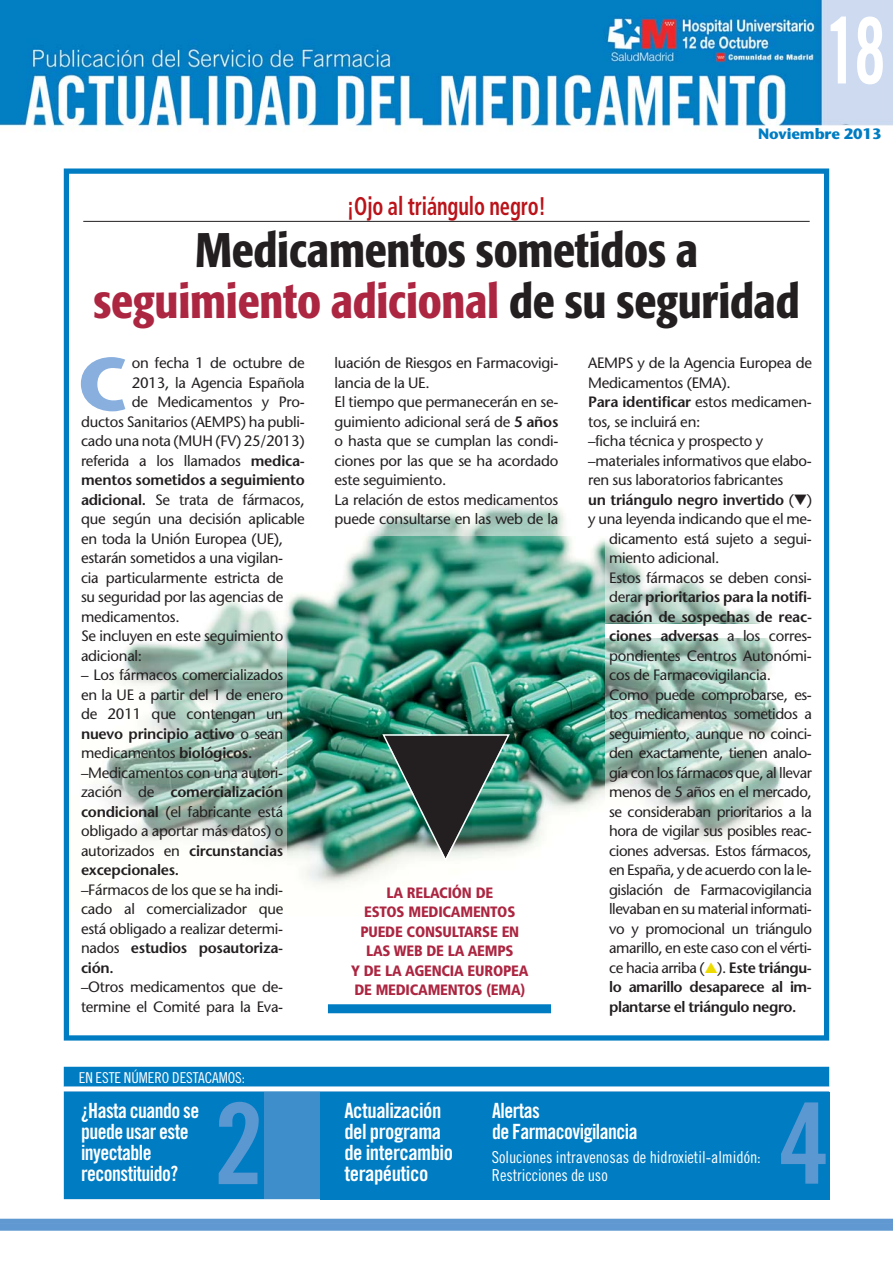
<style>
.page{position:relative;width:893px;height:1263px;background:#fff}
.page>*{position:absolute;margin:0;border:0;box-sizing:border-box;transform-origin:0 0}
.t1{font:112.5px "Trade Gothic Bold Cond Twenty";color:#5b98d2}
.t2{font:91.5px "Trade Gothic Bold Cond Twenty";color:#fff;scale:.8 1}
.t3{font:700 75px "Stone Sans";color:#88afdd}
.t4{font:500 condensed 48px/51px "Formata";letter-spacing:-.005em;color:#231f20;text-align:center}
.t5{font:700 condensed 25.5px "Frutiger";letter-spacing:-.005em;color:#ba1319;scale:.8 1}
.t6{font:21px/21px "Trade Gothic Bold Cond Twenty";letter-spacing:-.025em;color:#fff;scale:.95 1}
.t7{font:21px/21px "Trade Gothic Bold Cond Twenty";letter-spacing:-.025em;color:#fff}
.t8{font:16.5px/18px "Trade Gothic Cond Eighteen";letter-spacing:-.005em;color:#fff}
.t9{font:15px/19.5px "Stone Sans";letter-spacing:-.015em;color:#231f20}
.t10{font:600 15px "Stone Sans";letter-spacing:-.015em;color:#231f20}
.t11{font:900 condensed 15px/19.5px "Frutiger";letter-spacing:-.015em;color:#ac2641;text-align:center}
.t12{font:15px "Trade Gothic Cond Eighteen";letter-spacing:-.005em;color:#fff}
.t13{font:700 15px "Stone Sans";letter-spacing:-.005em;color:#007cc2}
.s1{color:#ac2641}
.s2{font-weight:600}
.s3{font-weight:400}
.s4{color:#eddb00}
</style>
<div class="page">
<div style="left:69px;top:1096px;width:755px;height:98px;background:#3e8ecc"></div>
<div style="left:64px;top:1092px;width:200px;height:107px;background:#007cc2"></div>
<div style="left:320px;top:1092px;width:509px;height:107px;background:#007cc2"></div>
<img style="left:0;top:0;width:893px;height:131px">
<div style="left:69px;top:1072px;width:755px;height:9px;background:#007cc2"></div>
<div style="left:64px;top:1067px;width:765px;height:20px;border:5px solid #007cc2"></div>
<hr style="left:64px;top:1086px;width:765px;height:2px;background:#fff">
<svg style="left:0;top:1219px;width:893px;height:12px;background:#639ad2"></svg>
<img style="left:102px;top:505px;width:679px;height:354px">
<div style="left:591px;top:624px;width:220px;height:13px;background:#fff"></div>
<div style="left:64px;top:168px;width:765px;height:872px;border:5px solid #007cc2"></div>
<img style="left:288px;top:536px;width:317px;height:349px">
<img style="left:382px;top:734px;width:128px;height:128px">
<div style="left:328px;top:1004px;width:223px;height:9px;background:#007cc2"></div>
<hr style="left:83px;top:221px;width:727px;height:1px;background:#231f20">
<h2 class="t2" style="left:825px;top:17px;width:78px">18</h2>
<p class="t13" style="left:758px;top:128px;width:125px">Noviembre 2013</p>
<h3 class="t5" style="left:347px;top:196px;width:251px">¡Ojo al triángulo negro!</h3>
<h3 class="t4" style="left:93px;top:228px;width:708px">Medicamentos sometidos a <span class="s1">seguimiento adicional</span> de su seguridad</h3>
<h3 class="t3" style="left:78px;top:355px;width:52px">C</h3>
<p class="t9" style="left:335px;top:355px;width:225px">luación de Riesgos en Farmacovigi&shy;lancia de la UE.<br>El tiempo que permanecerán en se&shy;guimiento adicional será de <span class="s2">5 años </span>o hasta que se cumplan las condi&shy;ciones por las que se ha acordado este seguimiento.<br>La relación de estos medicamentos puede consultarse en las web de la</p>
<p class="t9" style="left:588px;top:355px;width:225px">AEMPS y de la Agencia Europea de</p>
<p class="t9" style="left:132px;top:355px;width:175px">on fecha 1 de octubre de</p>
<p class="t9" style="left:132px;top:374px;width:175px">2013, la Agencia Española</p>
<p class="t9" style="left:132px;top:394px;width:175px">de Medicamentos y Pro-</p>
<p class="t9" style="left:81px;top:413px;width:225px">ductos Sanitarios (AEMPS) ha publi-</p>
<p class="t9" style="left:81px;top:433px;width:225px">cado una nota (MUH (FV) 25/2013)</p>
<p class="t9" style="left:81px;top:452px;width:225px">referida a los llamados <span class="s2">medica-</span></p>
<p class="t10" style="left:81px;top:474px;width:225px">mentos sometidos a seguimiento</p>
<p class="t9" style="left:81px;top:491px;width:225px"><span class="s2">adicional.</span> Se trata de fármacos,</p>
<p class="t9" style="left:81px;top:511px;width:225px">que según una decisión aplicable</p>
<p class="t9" style="left:81px;top:530px;width:204px">en toda la Unión Europea (UE),</p>
<p class="t9" style="left:81px;top:550px;width:204px">estarán sometidos a una vigilan-</p>
<p class="t9" style="left:81px;top:569px;width:204px">cia particularmente estricta de</p>
<p class="t9" style="left:81px;top:589px;width:204px">su seguridad por las agencias de</p>
<p class="t9" style="left:81px;top:608px;width:100px">medicamentos.</p>
<p class="t9" style="left:81px;top:628px;width:204px">Se incluyen en este seguimiento</p>
<p class="t9" style="left:81px;top:647px;width:63px">adicional:</p>
<p class="t9" style="left:81px;top:667px;width:204px">– Los fármacos comercializados en la UE a partir del 1 de enero de 2011 que contengan un <span class="s2">nuevo principio activo</span> o sean medicamentos <span class="s2">biológicos. </span>–Medicamentos con una autori&shy;zación de <span class="s2">comercialización condicional</span> (el fabricante está obligado a aportar más datos) o autorizados en <span class="s2">circunstancias excepcionales.</span></p>
<p class="t9" style="left:81px;top:881px;width:204px;text-align:justify">–Fármacos de los que se ha indi&shy;cado al comercializador que está obligado a realizar determi&shy;nados <span class="s2">estudios posautoriza&shy;ción.</span></p>
<p class="t9" style="left:81px;top:979px;width:204px">–Otros medicamentos que de&shy;termine el Comité para la Eva-</p>
<p class="t9" style="left:588px;top:374px;width:144px">Medicamentos (EMA).</p>
<p class="t10" style="left:588px;top:396px;width:225px">Para identificar <span class="s3">estos medicamen-</span></p>
<p class="t9" style="left:588px;top:413px;width:114px">tos, se incluirá en:</p>
<p class="t9" style="left:588px;top:433px;width:177px">–ficha técnica y prospecto y</p>
<p class="t9" style="left:588px;top:452px;width:225px">–materiales informativos que elabo-</p>
<p class="t9" style="left:588px;top:472px;width:197px">ren sus laboratorios fabricantes</p>
<p class="t10" style="left:588px;top:494px;width:225px">un triángulo negro invertido <span class="s3">(</span>▼<span class="s3">)</span></p>
<p class="t9" style="left:588px;top:511px;width:225px">y una leyenda indicando que el me-</p>
<p class="t9" style="left:609px;top:530px;width:204px">dicamento está sujeto a segui-</p>
<p class="t9" style="left:609px;top:550px;width:112px">miento adicional.</p>
<p class="t9" style="left:609px;top:569px;width:204px">Estos fármacos se deben consi-</p>
<p class="t10" style="left:609px;top:591px;width:204px"><span class="s3">derar</span> prioritarios para la notifi-</p>
<p class="t10" style="left:609px;top:611px;width:204px">cación de sospechas de reac-</p>
<p class="t10" style="left:609px;top:630px;width:204px">ciones adversas <span class="s3">a los corres-</span></p>
<p class="t9" style="left:609px;top:647px;width:204px">pondientes Centros Autonómi-</p>
<p class="t9" style="left:609px;top:667px;width:163px">cos de Farmacovigilancia.</p>
<p class="t9" style="left:609px;top:686px;width:204px">Como puede comprobarse, es-</p>
<p class="t9" style="left:609px;top:706px;width:204px">tos medicamentos sometidos a</p>
<p class="t9" style="left:609px;top:725px;width:204px">seguimiento, aunque no coinci-</p>
<p class="t9" style="left:609px;top:745px;width:204px">den exactamente, tienen analo-</p>
<p class="t9" style="left:609px;top:764px;width:204px">gía con los fármacos que, al llevar</p>
<p class="t9" style="left:609px;top:784px;width:204px">menos de 5 años en el mercado,</p>
<p class="t9" style="left:609px;top:803px;width:204px">se consideraban prioritarios a la</p>
<p class="t9" style="left:609px;top:823px;width:204px">hora de vigilar sus posibles reac-</p>
<p class="t9" style="left:609px;top:842px;width:204px">ciones adversas. Estos fármacos,</p>
<p class="t9" style="left:609px;top:862px;width:204px">en España, y de acuerdo con la le-</p>
<p class="t9" style="left:609px;top:881px;width:204px">gislación de Farmacovigilancia</p>
<p class="t9" style="left:609px;top:901px;width:204px">llevaban en su material informati-</p>
<p class="t9" style="left:609px;top:920px;width:204px">vo y promocional un triángulo</p>
<p class="t9" style="left:609px;top:940px;width:204px">amarillo, en este caso con el vérti-</p>
<p class="t9" style="left:609px;top:959px;width:204px">ce hacia arriba (<span class="s4">▲</span>). <span class="s2">Este triángu-</span></p>
<p class="t10" style="left:609px;top:981px;width:204px">lo amarillo desaparece al im-</p>
<p class="t10" style="left:609px;top:1001px;width:189px">plantarse el triángulo negro.</p>
<p class="t11" style="left:351px;top:884px;width:179px">LA RELACIÓN DE<br>ESTOS MEDICAMENTOS<br>PUEDE CONSULTARSE EN<br>LAS WEB DE LA AEMPS<br>Y DE LA AGENCIA EUROPEA<br>DE MEDICAMENTOS (EMA)</p>
<p class="t12" style="left:79px;top:1072px;width:168px">EN ESTE NÚMERO DESTACAMOS:</p>
<h3 class="t6" style="left:81px;top:1101px;width:126px">¿Hasta cuando se puede usar este inyectable reconstituido?</h3>
<h1 class="t1" style="left:214px;top:1103px;width:51px">2</h1>
<h1 class="t1" style="left:779px;top:1102px;width:51px">4</h1>
<h3 class="t7" style="left:344px;top:1101px;width:110px">Actualización del programa de intercambio terapéutico</h3>
<h3 class="t6" style="left:492px;top:1101px;width:155px">Alertas<br>de Farmacovigilancia</h3>
<p class="t8" style="left:492px;top:1149px;width:271px">Soluciones intravenosas de hidroxietil-almidón:<br>Restricciones de uso</p>
</div>
